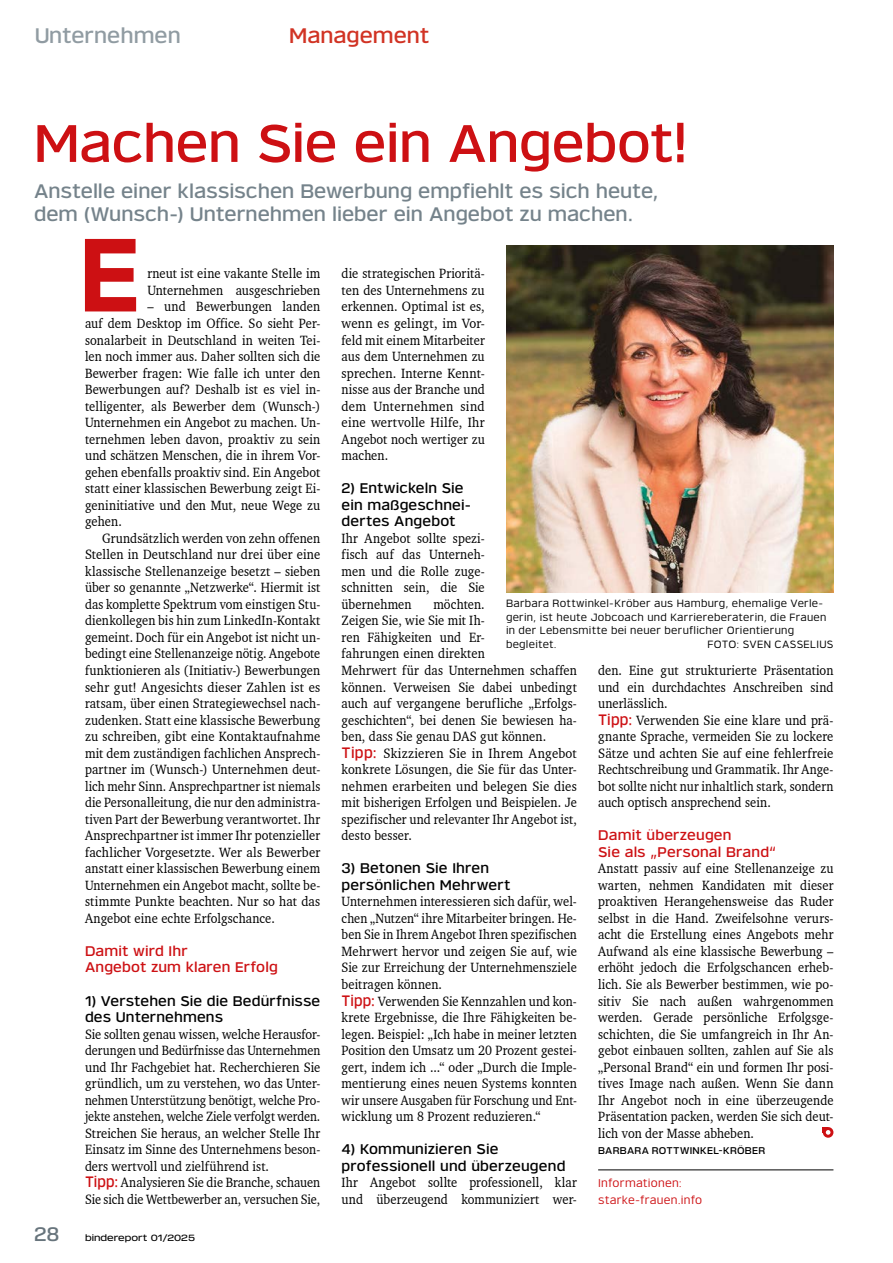
<style>
.page{position:relative;width:893px;height:1263px;background:#fff}
.page>*{position:absolute;margin:0;border:0;box-sizing:border-box;transform-origin:0 0}
.t1{font:700 103.65px "Verbatim";color:#cd1013;scale:.91 1}
.t2{font:500 52.5px "Verbatim";letter-spacing:-.01em;color:#cd1013}
.t3{font:500 21px "Verbatim";color:#75838b}
.t4{font:500 21px "Verbatim";color:#d13324}
.t5{font:500 19.5px/23.4px "Verbatim";color:#75838b}
.t6{font:500 19.5px "Verbatim";color:#67747c}
.t7{font:500 13.95px/16.5px "Verbatim";letter-spacing:.01em;color:#000}
.t8{font:500 13.95px/16.5px "Verbatim";letter-spacing:.01em;color:#cd1013}
.t9{font:13.8px/16.5px "Charter BT Pro";letter-spacing:.01em;color:#000;scale:.91 1}
.t10{font:11.25px/16.5px "Verbatim";letter-spacing:.015em;color:#cd1013}
.t11{font:10.5px/13.5px "Verbatim";letter-spacing:.02em;color:#000}
.t12{font:500 9.75px "Verbatim";letter-spacing:.03em;color:#000}
.t13{font:500 expanded 9px "Verbatim";color:#000}
.s1{font-family:"Verbatim";font-weight:500;font-size:15px;color:#cd1013}
</style>
<div class="page">
<hr style="left:598px;top:1169px;width:235px;height:1px;background:#000">
<div style="left:823px;top:1127px;width:10px;height:11px;border:3px solid #cd1013;border-radius:50%"></div>
<img style="left:506px;top:245px;width:327px;height:347px">
<h3 class="t3" style="left:34px;top:23px;width:148px">Unternehmen</h3>
<h3 class="t4" style="left:289px;top:23px;width:142px">Management</h3>
<h2 class="t2" style="left:34px;top:111px;width:656px">Machen Sie ein Angebot!</h2>
<h3 class="t5" style="left:34px;top:180px;width:626px">Anstelle einer klassischen Bewerbung empfiehlt es sich heute, dem (Wunsch-) Unternehmen lieber ein Angebot zu machen.</h3>
<h1 class="t1" style="left:80px;top:212px;width:68px">E</h1>
<p class="t9" style="left:147px;top:265px;width:192px">rneut ist eine vakante Stelle im<br>Unternehmen ausgeschrieben</p>
<p class="t9" style="left:85px;top:298px;width:260px;text-align:justify;text-indent:62px">– und Bewerbungen landen auf dem Desktop im Office. So sieht Per&shy;sonalarbeit in Deutschland in weiten Tei&shy;len noch immer aus. Daher sollten sich die Bewerber fragen: Wie falle ich unter den Bewerbungen auf? Deshalb ist es viel in&shy;telligenter, als Bewerber dem (Wunsch-)<br>Unternehmen ein Angebot zu machen. Un&shy;ternehmen leben davon, proaktiv zu sein und schätzen Menschen, die in ihrem Vor&shy;gehen ebenfalls proaktiv sind. Ein Angebot statt einer klassischen Bewerbung zeigt Ei&shy;geninitiative und den Mut, neue Wege zu gehen.</p>
<p class="t9" style="left:85px;top:530px;width:260px;text-align:justify;text-indent:17px">Grundsätzlich werden von zehn offenen Stellen in Deutschland nur drei über eine klassische Stellenanzeige besetzt – sieben über so genannte „Netzwerke“. Hiermit ist das komplette Spektrum vom einstigen Stu&shy;dienkollegen bis hin zum LinkedIn-Kontakt gemeint. Doch für ein Angebot ist nicht un&shy;bedingt eine Stellenanzeige nötig. Angebote funktionieren als (Initiativ-) Bewerbungen sehr gut! Angesichts dieser Zahlen ist es ratsam, über einen Strategiewechsel nach&shy;zudenken. Statt eine klassische Bewerbung zu schreiben, gibt eine Kontaktaufnahme mit dem zuständigen fachlichen Ansprech&shy;partner im (Wunsch-) Unternehmen deut&shy;lich mehr Sinn. Ansprechpartner ist niemals die Personalleitung, die nur den administra&shy;tiven Part der Bewerbung verantwortet. Ihr Ansprechpartner ist immer Ihr potenzieller fachlicher Vorgesetzte. Wer als Bewerber anstatt einer klassischen Bewerbung einem Unternehmen ein Angebot macht, sollte be&shy;stimmte Punkte beachten. Nur so hat das Angebot eine echte Erfolgschance.</p>
<p class="t8" style="left:85px;top:943px;width:194px">Damit wird Ihr<br>Angebot zum klaren Erfolg</p>
<p class="t7" style="left:85px;top:992px;width:237px">1) Verstehen Sie die Bedürfnisse des Unternehmens</p>
<p class="t9" style="left:85px;top:1025px;width:260px">Sie sollten genau wissen, welche Herausfor&shy;derungen und Bedürfnisse das Unternehmen und Ihr Fachgebiet hat. Recherchieren Sie gründlich, um zu verstehen, wo das Unter&shy;nehmen Unterstützung benötigt, welche Pro&shy;jekte anstehen, welche Ziele verfolgt werden.<br>Streichen Sie heraus, an welcher Stelle Ihr Einsatz im Sinne des Unternehmens beson&shy;ders wertvoll und zielführend ist.<br><span class="s1">Tipp:</span> Analysieren Sie die Branche, schauen Sie sich die Wettbewerber an, versuchen Sie,</p>
<p class="t9" style="left:342px;top:265px;width:159px;text-align:justify">die strategischen Prioritä&shy;ten des Unternehmens zu erkennen. Optimal ist es, wenn es gelingt, im Vor&shy;feld mit einem Mitarbeiter aus dem Unternehmen zu sprechen. Interne Kennt&shy;nisse aus der Branche und dem Unternehmen sind eine wertvolle Hilfe, Ihr Angebot noch wertiger zu machen.</p>
<p class="t7" style="left:342px;top:480px;width:131px">2) Entwickeln Sie ein maßgeschnei&shy;dertes Angebot</p>
<p class="t9" style="left:342px;top:530px;width:159px;text-align:justify">Ihr Angebot sollte spezi&shy;fisch auf das Unterneh&shy;men und die Rolle zuge&shy;schnitten sein, die Sie übernehmen</p>
<p class="t9" style="left:342px;top:596px;width:260px;text-indent:92px">möchten.<br>Zeigen Sie, wie Sie mit Ih-<br>ren Fähigkeiten und Er-<br>fahrungen einen direkten<br>Mehrwert für das Unternehmen schaffen können. Verweisen Sie dabei unbedingt auch auf vergangene berufliche „Erfolgs&shy;geschichten“, bei denen Sie bewiesen ha&shy;ben, dass Sie genau DAS gut können.<br><span class="s1">Tipp:</span> Skizzieren Sie in Ihrem Angebot konkrete Lösungen, die Sie für das Unter&shy;nehmen erarbeiten und belegen Sie dies mit bisherigen Erfolgen und Beispielen. Je spezifischer und relevanter Ihr Angebot ist, desto besser.</p>
<p class="t7" style="left:342px;top:860px;width:170px">3) Betonen Sie Ihren persönlichen Mehrwert</p>
<p class="t9" style="left:342px;top:893px;width:260px">Unternehmen interessieren sich dafür, wel&shy;chen „Nutzen“ ihre Mitarbeiter bringen. He&shy;ben Sie in Ihrem Angebot Ihren spezifischen Mehrwert hervor und zeigen Sie auf, wie Sie zur Erreichung der Unternehmensziele beitragen können.<br><span class="s1">Tipp:</span> Verwenden Sie Kennzahlen und kon&shy;krete Ergebnisse, die Ihre Fähigkeiten be&shy;legen. Beispiel: „Ich habe in meiner letzten Position den Umsatz um 20 Prozent gestei&shy;gert, indem ich ...“ oder „Durch die Imple&shy;mentierung eines neuen Systems konnten wir unsere Ausgaben für Forschung und Ent&shy;wicklung um 8 Prozent reduzieren.“</p>
<p class="t7" style="left:342px;top:1141px;width:225px">4) Kommunizieren Sie professionell und überzeugend</p>
<p class="t9" style="left:342px;top:1174px;width:260px">Ihr Angebot sollte professionell, klar und überzeugend kommuniziert wer-</p>
<p class="t11" style="left:506px;top:597px;width:322px">Barbara Rottwinkel-Kröber aus Hamburg, ehemalige Verle&shy;gerin, ist heute Jobcoach und Karriereberaterin, die Frauen in der Lebensmitte bei neuer beruflicher Orientierung begleitet.</p>
<p class="t11" style="left:707px;top:637px;width:128px">FOTO: SVEN CASSELIUS</p>
<p class="t9" style="left:598px;top:662px;width:260px">den. Eine gut strukturierte Präsentation und ein durchdachtes Anschreiben sind unerlässlich.<br><span class="s1">Tipp:</span> Verwenden Sie eine klare und prä&shy;gnante Sprache, vermeiden Sie zu lockere Sätze und achten Sie auf eine fehlerfreie Rechtschreibung und Grammatik. Ihr Ange&shy;bot sollte nicht nur inhaltlich stark, sondern auch optisch ansprechend sein.</p>
<p class="t8" style="left:598px;top:827px;width:179px">Damit überzeugen<br>Sie als „Personal Brand“</p>
<p class="t9" style="left:598px;top:860px;width:260px;text-align:justify">Anstatt passiv auf eine Stellenanzeige zu warten, nehmen Kandidaten mit dieser proaktiven Herangehensweise das Ruder selbst in die Hand. Zweifelsohne verurs&shy;acht die Erstellung eines Angebots mehr Aufwand als eine klassische Bewerbung – erhöht jedoch die Erfolgschancen erheb&shy;lich. Sie als Bewerber bestimmen, wie po&shy;sitiv Sie nach außen wahrgenommen werden. Gerade persönliche Erfolgsge&shy;schichten, die Sie umfangreich in Ihr An&shy;gebot einbauen sollten, zahlen auf Sie als „Personal Brand“ ein und formen Ihr posi&shy;tives Image nach außen. Wenn Sie dann Ihr Angebot noch in eine überzeugende Präsentation packen, werden Sie sich deut&shy;lich von der Masse abheben.</p>
<p class="t12" style="left:598px;top:1145px;width:169px">BARBARA ROTTWINKEL-KRÖBER</p>
<p class="t10" style="left:598px;top:1175px;width:106px">Informationen: starke-frauen.info</p>
<h3 class="t6" style="left:34px;top:1222px;width:27px">28</h3>
<p class="t13" style="left:85px;top:1232px;width:112px">bindereport 01/2025</p>
</div>
